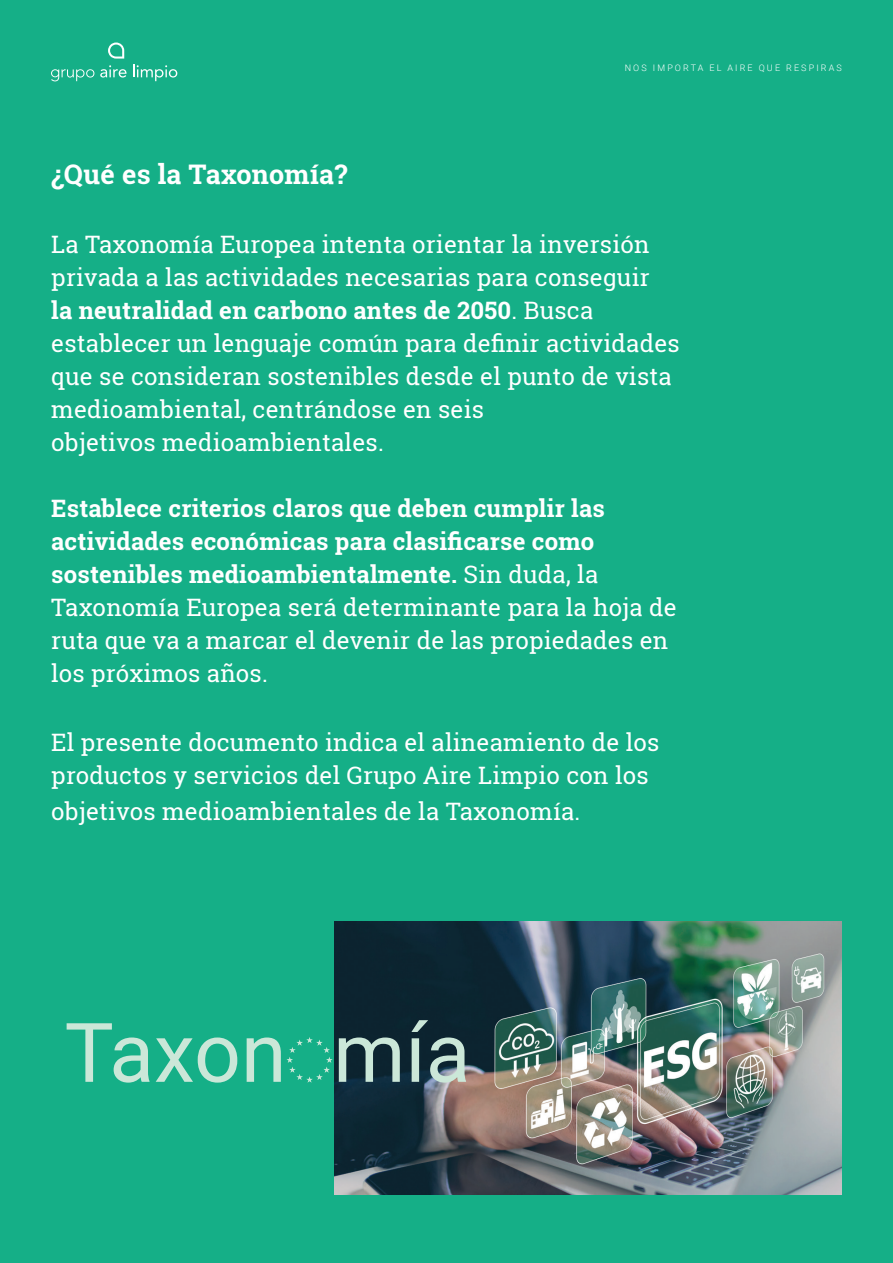
<style>
.page{position:relative;width:893px;height:1263px;background:#fff}
.page>*{position:absolute;margin:0;border:0;box-sizing:border-box;transform-origin:0 0}
.t1{font:700 27px "Roboto Slab";letter-spacing:.01em;color:#fff}
.t2{font:24px/33px "Roboto Slab";letter-spacing:.01em;color:#fff}
.t3{font:700 24px/33px "Roboto Slab";letter-spacing:.01em;color:#fff}
.t4{font:300 9px "Roboto";letter-spacing:.235em;color:#fff}
.s1{font-weight:700}
.s2{font-weight:400}
</style>
<div class="page">
<div style="left:0;top:0;width:893px;height:100px;background:#15af87"></div>
<svg style="left:108px;top:43px;width:16px;height:16px"></svg>
<svg style="left:51px;top:69px;width:43px;height:12px"></svg>
<svg style="left:100px;top:65px;width:27px;height:13px"></svg>
<svg style="left:133px;top:64px;width:44px;height:17px"></svg>
<div style="left:0;top:92px;width:893px;height:1171px;background:#15af87"></div>
<img style="left:334px;top:921px;width:508px;height:274px">
<svg style="left:67px;top:1023px;width:83px;height:59px"></svg>
<svg style="left:156px;top:1037px;width:81px;height:45px"></svg>
<svg style="left:339px;top:1037px;width:61px;height:45px;background:#5d7778"></svg>
<svg style="left:411px;top:1020px;width:55px;height:62px;background:#597174"></svg>
<svg style="left:247px;top:1037px;width:86px;height:46px"></svg>
<p class="t1" style="left:51px;top:156px;width:298px">¿Qué es la Taxonomía?</p>
<p class="t4" style="left:625px;top:61px;width:218px">NOS IMPORTA EL AIRE QUE RESPIRAS</p>
<p class="t2" style="left:51px;top:228px;width:630px">La Taxonomía Europea intenta orientar la inversión privada a las actividades necesarias para conseguir<br><span class="s1">la neutralidad en carbono antes de 2050</span>. Busca establecer un lenguaje común para definir actividades que se consideran sostenibles desde el punto de vista medioambiental, centrándose en seis<br>objetivos medioambientales.</p>
<p class="t3" style="left:51px;top:492px;width:627px">Establece criterios claros que deben cumplir las actividades económicas para clasificarse como sostenibles medioambientalmente. <span class="s2">Sin duda, la Taxonomía Europea será determinante para la hoja de ruta que va a marcar el devenir de las propiedades en los próximos años.</span></p>
<p class="t2" style="left:51px;top:726px;width:609px">El presente documento indica el alineamiento de los productos y servicios del Grupo Aire Limpio con los</p>
<p class="t2" style="left:51px;top:795px;width:531px">objetivos medioambientales de la Taxonomía.</p>
</div>
